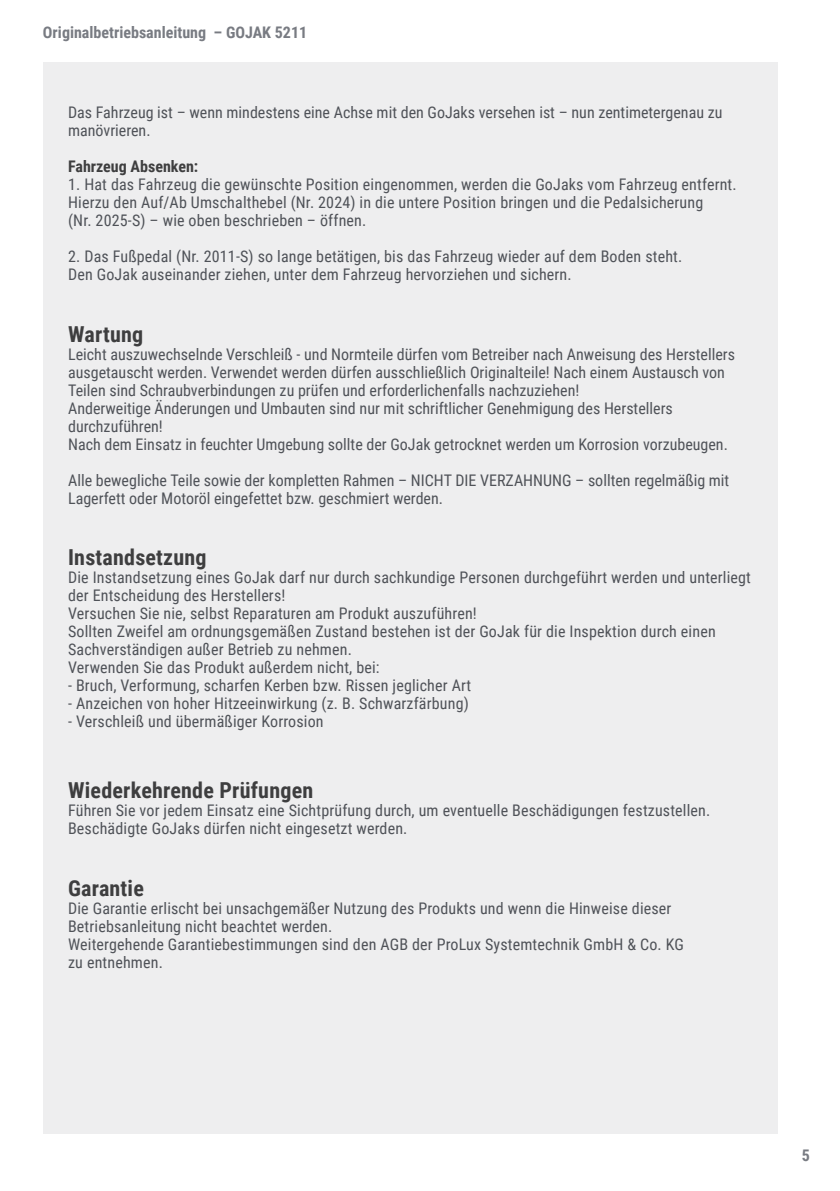
<style>
.page{position:relative;width:840px;height:1191px;background:#fff}
.page>*{position:absolute;margin:0;border:0;box-sizing:border-box;transform-origin:0 0}
.t1{font:700 22px "Roboto Condensed";letter-spacing:.01em;color:#3e3e3f}
.t2{font:16px/18px "Roboto Condensed";letter-spacing:.01em;color:#4f5258}
.t3{font:700 16px "Roboto Condensed";color:#787b82}
.t4{font:700 16px "Roboto Condensed";color:#3e3e3f}
</style>
<div class="page">
<div style="left:43px;top:62px;width:734px;height:1072px;background:#eeeeef"></div>
<p class="t3" style="left:43px;top:21px;width:265px">Originalbetriebsanleitung – GOJAK 5211</p>
<p class="t2" style="left:68px;top:103px;width:655px">Das Fahrzeug ist – wenn mindestens eine Achse mit den GoJaks versehen ist – nun zentimetergenau zu manövrieren.</p>
<p class="t4" style="left:68px;top:155px;width:132px">Fahrzeug Absenken:</p>
<p class="t2" style="left:68px;top:175px;width:669px">1. Hat das Fahrzeug die gewünschte Position eingenommen, werden die GoJaks vom Fahrzeug entfernt.<br>Hierzu den Auf/Ab Umschalthebel (Nr. 2024) in die untere Position bringen und die Pedalsicherung<br>(Nr. 2025-S) – wie oben beschrieben – öffnen.</p>
<p class="t2" style="left:68px;top:247px;width:615px">2. Das Fußpedal (Nr. 2011-S) so lange betätigen, bis das Fahrzeug wieder auf dem Boden steht.<br>Den GoJak auseinander ziehen, unter dem Fahrzeug hervorziehen und sichern.</p>
<h1 class="t1" style="left:68px;top:318px;width:77px">Wartung</h1>
<p class="t2" style="left:68px;top:344px;width:668px">Leicht auszuwechselnde Verschleiß - und Normteile dürfen vom Betreiber nach Anweisung des Herstellers ausgetauscht werden. Verwendet werden dürfen ausschließlich Originalteile! Nach einem Austausch von Teilen sind Schraubverbindungen zu prüfen und erforderlichenfalls nachzuziehen!<br>Anderweitige Änderungen und Umbauten sind nur mit schriftlicher Genehmigung des Herstellers durchzuführen!<br>Nach dem Einsatz in feuchter Umgebung sollte der GoJak getrocknet werden um Korrosion vorzubeugen.</p>
<p class="t2" style="left:68px;top:470px;width:662px">Alle bewegliche Teile sowie der kompletten Rahmen – NICHT DIE VERZAHNUNG – sollten regelmäßig mit<br>Lagerfett oder Motoröl eingefettet bzw. geschmiert werden.</p>
<h1 class="t1" style="left:68px;top:541px;width:140px">Instandsetzung</h1>
<p class="t2" style="left:68px;top:567px;width:684px">Die Instandsetzung eines GoJak darf nur durch sachkundige Personen durchgeführt werden und unterliegt der Entscheidung des Herstellers!<br>Versuchen Sie nie, selbst Reparaturen am Produkt auszuführen!<br>Sollten Zweifel am ordnungsgemäßen Zustand bestehen ist der GoJak für die Inspektion durch einen Sachverständigen außer Betrieb zu nehmen.<br>Verwenden Sie das Produkt außerdem nicht, bei:</p>
<p class="t2" style="left:68px;top:675px;width:404px">- Bruch, Verformung, scharfen Kerben bzw. Rissen jeglicher Art</p>
<p class="t2" style="left:68px;top:693px;width:402px">- Anzeichen von hoher Hitzeeinwirkung (z. B. Schwarzfärbung)</p>
<p class="t2" style="left:68px;top:711px;width:257px">- Verschleiß und übermäßiger Korrosion</p>
<h1 class="t1" style="left:68px;top:775px;width:246px">Wiederkehrende Prüfungen</h1>
<p class="t2" style="left:68px;top:801px;width:643px">Führen Sie vor jedem Einsatz eine Sichtprüfung durch, um eventuelle Beschädigungen festzustellen.<br>Beschädigte GoJaks dürfen nicht eingesetzt werden.</p>
<h1 class="t1" style="left:68px;top:872px;width:77px">Garantie</h1>
<p class="t2" style="left:68px;top:898px;width:617px">Die Garantie erlischt bei unsachgemäßer Nutzung des Produkts und wenn die Hinweise dieser Betriebsanleitung nicht beachtet werden.<br>Weitergehende Garantiebestimmungen sind den AGB der ProLux Systemtechnik GmbH &amp; Co. KG zu entnehmen.</p>
<p class="t3" style="left:801px;top:1144px;width:10px">5</p>
</div>
